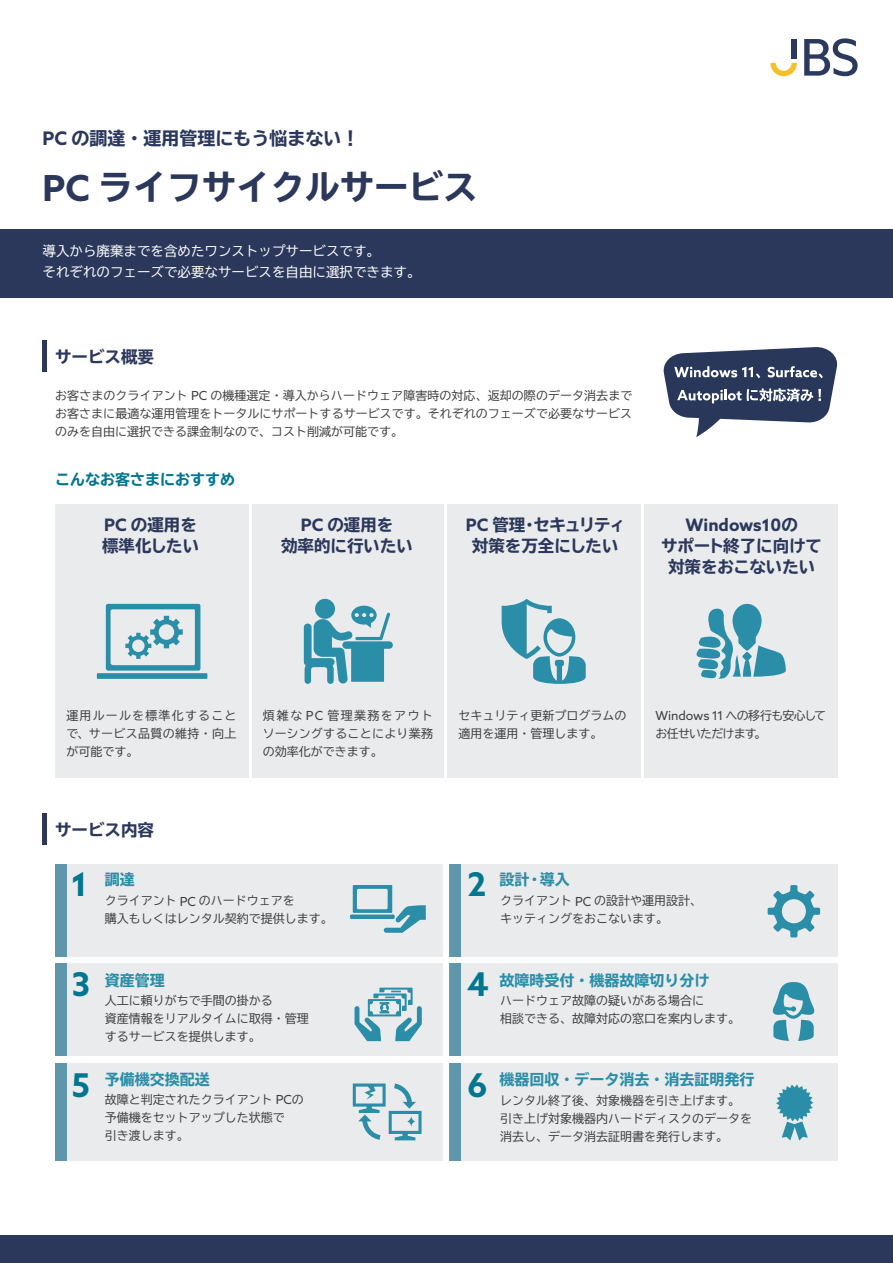
<style>
.page{position:relative;width:893px;height:1263px;background:#fff}
.page>*{position:absolute;margin:0;border:0;box-sizing:border-box;transform-origin:0 0}
.t1{font:700 expanded 34.5px "TBUD Go Std";color:#2b385c}
.t2{font:700 32.7px "Azo Sans";color:#017690}
.t3{font:700 expanded 18px "TBUD Go Std";color:#2b385c}
.t4{font:700 17.1px "Azo Sans";color:#2b385c}
.t5{font:700 expanded 16.5px/21px "TBUD Go Std";color:#2b385c;text-align:center}
.t6{font:700 expanded 15px "TBUD Go Std";color:#2a8ea8}
.t7{font:700 expanded 15px "TBUD Go Std";color:#017690}
.t8{font:13.5px/21px "TBUD Go Std";color:#fff}
.t9{font:12.45px "Azo Sans";letter-spacing:-.005em;color:#3e3e3f}
.t10{font:12px/18px "TBUD Go Std";color:#3e3e3f}
.t11{font:12px "TBUD Go Std";letter-spacing:-.065em;color:#3e3e3f}
.s1{font-family:"Azo Sans";font-stretch:normal;font-size:18.75px}
.s2{font-family:"Azo Sans";font-stretch:normal;font-size:35.85px}
.s3{font-family:"Azo Sans";font-size:12.45px}
.s4{font-family:"Azo Sans";font-stretch:normal;font-size:17.1px}
.s5{font-family:"TBUD Go Std";font-stretch:expanded;font-size:16.5px}
.s6{font-family:"TBUD Go Std";font-size:12px}
.s7{font-family:"Azo Sans";font-stretch:normal;font-size:32.7px;color:#017690}
</style>
<div class="page">
<div style="left:0;top:1235px;width:893px;height:28px;background:#2b385c"></div>
<svg style="left:804px;top:38px;width:54px;height:38px"></svg>
<div style="left:791px;top:39px;width:6px;height:20px;background:#2b395f"></div>
<svg style="left:770px;top:63px;width:27px;height:13px"></svg>
<div style="left:0;top:230px;width:893px;height:68px;background:#2b385c"></div>
<hr style="left:43px;top:340px;width:4px;height:32px;background:#2b385c">
<div style="left:55px;top:504px;width:193px;height:273px;background:#e9ebec"></div>
<div style="left:252px;top:504px;width:192px;height:273px;background:#e9ebec"></div>
<div style="left:447px;top:504px;width:193px;height:273px;background:#e9ebec"></div>
<div style="left:644px;top:504px;width:193px;height:273px;background:#e9ebec"></div>
<hr style="left:43px;top:813px;width:4px;height:32px;background:#2b385c">
<div style="left:55px;top:864px;width:388px;height:93px;background:#e9ebec"></div>
<div style="left:450px;top:864px;width:388px;height:93px;background:#e9ebec"></div>
<div style="left:55px;top:963px;width:388px;height:93px;background:#e9ebec"></div>
<div style="left:55px;top:1064px;width:388px;height:97px;background:#e9ebec"></div>
<div style="left:450px;top:963px;width:388px;height:93px;background:#e9ebec"></div>
<div style="left:55px;top:864px;width:11px;height:93px;background:#5f96ab"></div>
<div style="left:450px;top:864px;width:11px;height:93px;background:#5f96ab"></div>
<div style="left:55px;top:963px;width:11px;height:93px;background:#5f96ab"></div>
<div style="left:55px;top:1064px;width:11px;height:97px;background:#5f96ab"></div>
<div style="left:450px;top:963px;width:11px;height:93px;background:#5f96ab"></div>
<svg style="left:773px;top:982px;width:41px;height:59px"></svg>
<svg style="left:353px;top:1083px;width:68px;height:57px"></svg>
<svg style="left:407px;top:1116px;width:9px;height:11px"></svg>
<div style="left:350px;top:914px;width:45px;height:5px;background:#2a8ea8;border-radius:2px"></div>
<svg style="left:353px;top:885px;width:73px;height:48px"></svg>
<div style="left:450px;top:1064px;width:387px;height:97px;background:#e9ebec"></div>
<div style="left:450px;top:1064px;width:11px;height:97px;background:#5f96ab"></div>
<svg style="left:355px;top:988px;width:67px;height:53px"></svg>
<div style="left:97px;top:673px;width:110px;height:6px;background:#2a8ea8"></div>
<svg style="left:106px;top:604px;width:94px;height:67px"></svg>
<div style="left:315px;top:599px;width:20px;height:20px;background:#2a8ea8;border-radius:50%"></div>
<svg style="left:342px;top:641px;width:51px;height:8px"></svg>
<svg style="left:304px;top:606px;width:86px;height:78px"></svg>
<svg style="left:502px;top:599px;width:84px;height:85px"></svg>
<svg style="left:696px;top:604px;width:90px;height:75px"></svg>
<svg style="left:768px;top:885px;width:52px;height:52px"></svg>
<svg style="left:776px;top:1084px;width:37px;height:56px"></svg>
<svg style="left:663px;top:347px;width:175px;height:90px"></svg>
<h3 class="t3" style="left:43px;top:128px;width:319px"><span class="s1">PC</span> の調達・運用管理にもう悩まない！</h3>
<h1 class="t1" style="left:43px;top:168px;width:437px"><span class="s2">PC</span> ライフサイクルサービス</h1>
<p class="t8" style="left:43px;top:240px;width:379px">導入から廃棄までを含めたワンストップサービスです。<br>それぞれのフェーズで必要なサービスを自由に選択できます。</p>
<h3 class="t5" style="left:55px;top:346px;width:101px">サービス概要</h3>
<p class="t10" style="left:55px;top:386px;width:579px;text-align:justify">お客さまのクライアント <span class="s3">PC</span> の機種選定・導入からハードウェア障害時の対応、返却の際のデータ消去までお客さまに最適な運用管理をトータルにサポートするサービスです。それぞれのフェーズで必要なサービスのみを自由に選択できる課金制なので、コスト削減が可能です。</p>
<p class="t7" style="left:55px;top:471px;width:182px">こんなお客さまにおすすめ</p>
<h3 class="t5" style="left:102px;top:515px;width:99px;text-align:left"><span class="s4">PC</span> の運用を標準化したい</h3>
<h3 class="t5" style="left:281px;top:515px;width:133px"><span class="s4">PC</span> の運用を<br>効率的に行いたい</h3>
<h3 class="t5" style="left:466px;top:515px;width:161px"><span class="s4">PC</span> 管理･セキュリティ対策を万全にしたい</h3>
<h3 class="t4" style="left:685px;top:514px;width:114px">Windows10<span class="s5">の</span></h3>
<h3 class="t5" style="left:661px;top:536px;width:162px">サポート終了に向けて対策をおこないたい</h3>
<p class="t10" style="left:66px;top:706px;width:172px;text-align:justify">運用ルールを標準化することで、サービス品質の維持・向上が可能です。</p>
<p class="t10" style="left:263px;top:706px;width:172px;text-align:justify">煩雑な <span class="s3">PC</span> 管理業務をアウトソーシングすることにより業務の効率化ができます。</p>
<p class="t10" style="left:458px;top:706px;width:169px">セキュリティ更新プログラムの適用を運用・管理します。</p>
<p class="t9" style="left:655px;top:708px;width:172px">Windows 11 <span class="s6">への移行も安心して</span></p>
<p class="t11" style="left:655px;top:724px;width:112px">お任せいただけます。</p>
<h3 class="t5" style="left:55px;top:819px;width:100px">サービス内容</h3>
<h2 class="t2" style="left:72px;top:862px;width:18px">1</h2>
<h2 class="t2" style="left:467px;top:862px;width:21px">2</h2>
<p class="t6" style="left:105px;top:871px;width:31px">調達</p>
<p class="t6" style="left:499px;top:871px;width:72px">設計･導入</p>
<p class="t10" style="left:500px;top:892px;width:204px">クライアント <span class="s3">PC</span> の設計や運用設計、キッティングをおこないます。</p>
<p class="t10" style="left:105px;top:892px;width:230px">クライアント <span class="s3">PC</span> のハードウェアを<br>購入もしくはレンタル契約で提供します。</p>
<p class="t6" style="left:72px;top:972px;width:95px"><span class="s7">3</span> 資産管理</p>
<p class="t10" style="left:105px;top:992px;width:205px">人工に頼りがちで手間の掛かる<br>資産情報をリアルタイムに取得・管理するサービスを提供します。</p>
<h2 class="t2" style="left:467px;top:963px;width:23px">4</h2>
<p class="t6" style="left:499px;top:972px;width:211px">故障時受付・機器故障切り分け</p>
<p class="t10" style="left:500px;top:992px;width:241px">ハードウェア故障の疑いがある場合に<br>相談できる、故障対応の窓口を案内します。</p>
<h2 class="t2" style="left:72px;top:1063px;width:20px">5</h2>
<p class="t6" style="left:105px;top:1071px;width:107px">予備機交換配送</p>
<p class="t6" style="left:467px;top:1071px;width:289px"><span class="s7">6</span> 機器回収・データ消去・消去証明発行</p>
<p class="t10" style="left:105px;top:1090px;width:201px">故障と判定されたクライアント <span class="s3">PC</span>の予備機をセットアップした状態で<br>引き渡します。</p>
<p class="t10" style="left:500px;top:1091px;width:253px">レンタル終了後、対象機器を引き上げます。引き上げ対象機器内ハードディスクのデータを消去し、データ消去証明書を発行します。</p>
</div>
